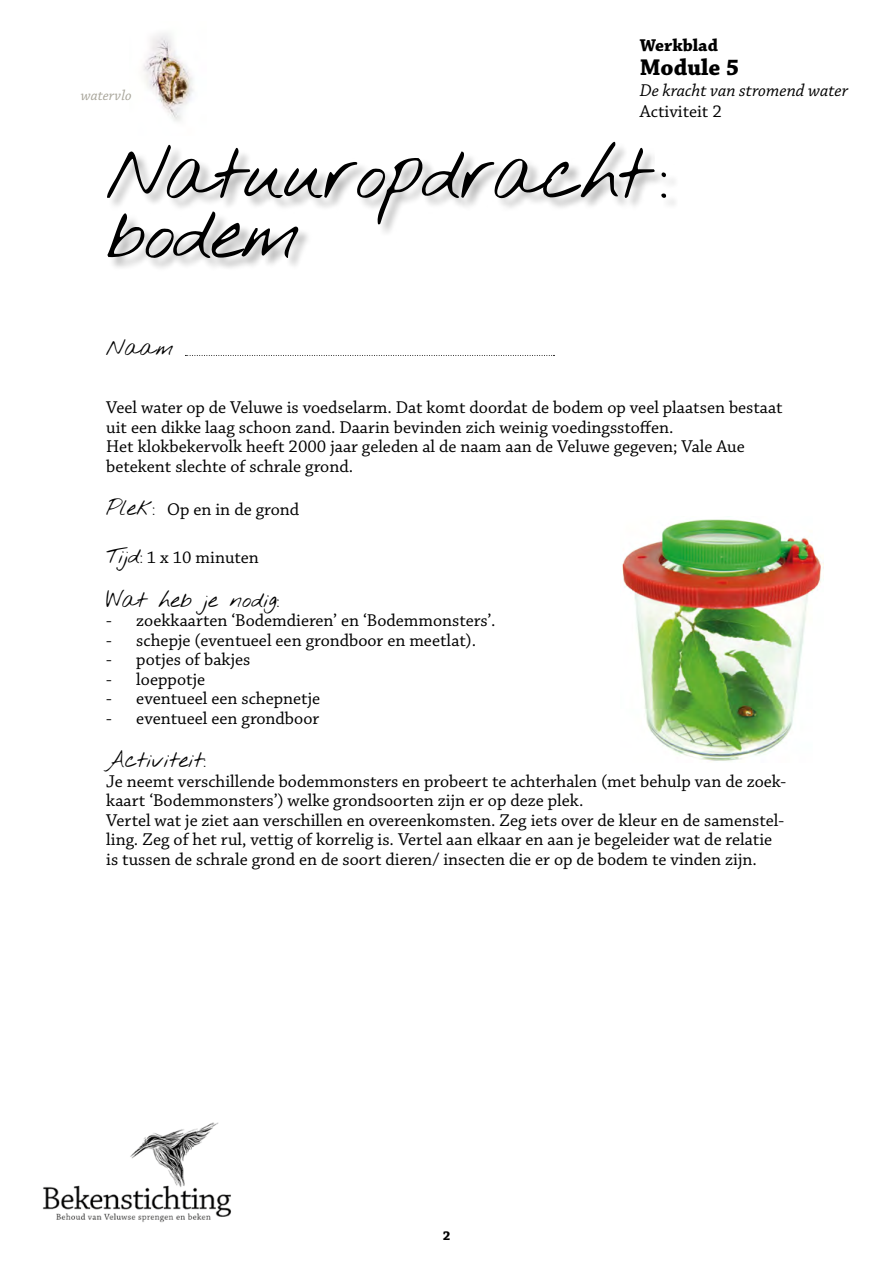
<style>
.page{position:relative;width:893px;height:1263px;background:#fff}
.page>*{position:absolute;margin:0;border:0;box-sizing:border-box;transform-origin:0 0}
.t1{font:60px/60px "Nothing You Could Do";letter-spacing:-.04em;color:#000}
.t2{font:700 24px "Chaparral Pro";color:#000}
.t3{font:18px/19.5px "Chaparral Pro";color:#000}
.t4{font:18px "Nothing You Could Do";color:#000}
.t5{font:italic 18px "Chaparral Pro";color:#000}
.t6{font:700 18px "Chaparral Pro";color:#000}
.t7{font:italic 15px "Chaparral Pro";color:#a8a59a}
.t8{font:700 13.5px "Chaparral Pro";color:#000}
.s1{font-family:"Nothing You Could Do"}
</style>
<div class="page">
<div style="left:108px;top:143px;width:572px;height:129px;background:#000;opacity:.3"></div>
<svg style="left:185px;top:355px;width:369px;height:1px"></svg>
<img style="left:143px;top:33px;width:51px;height:88px">
<img style="left:622px;top:519px;width:201px;height:242px">
<img style="left:42px;top:1122px;width:189px;height:101px">
<p class="t7" style="left:81px;top:87px;width:52px">watervlo</p>
<p class="t6" style="left:640px;top:35px;width:80px">Werkblad</p>
<h2 class="t2" style="left:640px;top:54px;width:101px">Module 5</h2>
<p class="t5" style="left:640px;top:81px;width:210px">De kracht van stromend water</p>
<p class="t3" style="left:640px;top:103px;width:84px">Activiteit 2</p>
<h1 class="t1" style="left:106px;top:147px;width:564px">Natuuropdracht : bodem</h1>
<p class="t4" style="left:106px;top:334px;width:69px">Naam</p>
<p class="t3" style="left:106px;top:399px;width:678px">Veel water op de Veluwe is voedselarm. Dat komt doordat de bodem op veel plaatsen bestaat uit een dikke laag schoon zand. Daarin bevinden zich weinig voedingsstoffen.<br>Het klokbekervolk heeft 2000 jaar geleden al de naam aan de Veluwe gegeven; Vale Aue betekent slechte of schrale grond.</p>
<p class="t3" style="left:106px;top:501px;width:194px"><span class="s1">Plek:</span> Op en in de grond</p>
<p class="t3" style="left:106px;top:549px;width:154px"><span class="s1">Tijd:</span> 1 x 10 minuten</p>
<p class="t4" style="left:106px;top:586px;width:175px">Wat heb je nodig:</p>
<p class="t3" style="left:106px;top:612px;width:391px">- zoekkaarten ‘Bodemdieren’ en ‘Bodemmonsters’.</p>
<p class="t3" style="left:106px;top:631px;width:371px">- schepje (eventueel een grondboor en meetlat).</p>
<p class="t3" style="left:106px;top:651px;width:146px">- potjes of bakjes</p>
<p class="t3" style="left:106px;top:670px;width:100px">- loeppotje</p>
<p class="t3" style="left:106px;top:690px;width:215px">- eventueel een schepnetje</p>
<p class="t3" style="left:106px;top:709px;width:214px">- eventueel een grondboor</p>
<p class="t4" style="left:106px;top:746px;width:101px">Activiteit:</p>
<p class="t3" style="left:106px;top:772px;width:681px">Je neemt verschillende bodemmonsters en probeert te achterhalen (met behulp van de zoek&shy;kaart ‘Bodemmonsters’) welke grondsoorten zijn er op deze plek.<br>Vertel wat je ziet aan verschillen en overeenkomsten. Zeg iets over de kleur en de samenstel&shy;ling. Zeg of het rul, vettig of korrelig is. Vertel aan elkaar en aan je begeleider wat de relatie is tussen de schrale grond en de soort dieren/ insecten die er op de bodem te vinden zijn.</p>
<p class="t8" style="left:443px;top:1228px;width:9px">2</p>
</div>
